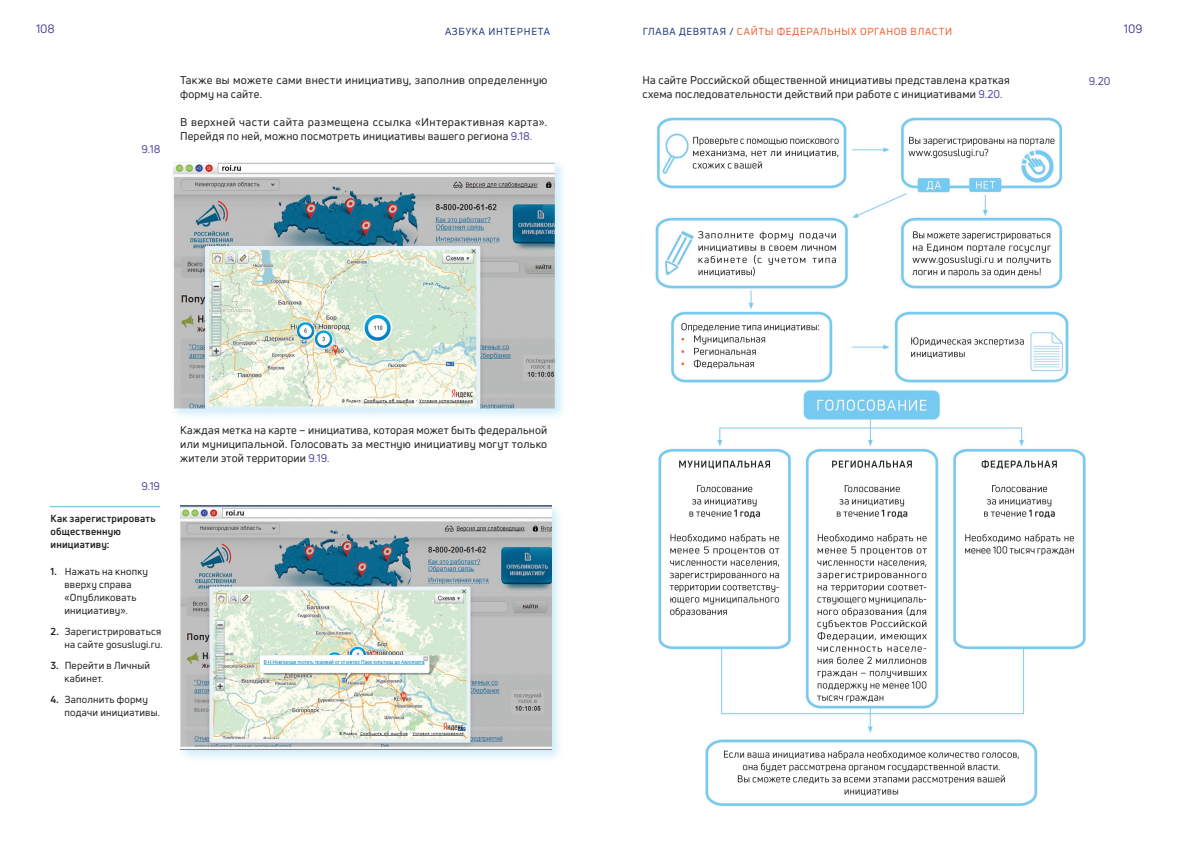
<style>
.page{position:relative;width:1191px;height:842px;background:#fff}
.page>*{position:absolute;margin:0;border:0;box-sizing:border-box;transform-origin:0 0}
.t1{font:12px "Uni Neue";color:#54499e}
.nabor{font:11px/14px "Uni Neue";letter-spacing:.02em;color:#231f20}
.nabor-2{font:11px "Uni Neue";color:#54499e}
.snoski_otbivka{font:10px "Uni Neue";letter-spacing:.02em;color:#231f20}
.snoski_na_polyax{font:700 10px/13px "Uni Neue";letter-spacing:.02em;color:#231f20}
.t2{font:10px "Uni Neue";letter-spacing:.06em;color:#f15b2f}
.t3{font:10px "Uni Neue";letter-spacing:.075em;color:#203578}
.s1{color:#203578}
.s2{color:#54499e}
.s3{font-weight:700}
</style>
<div class="page">
<img style="left:655px;top:117px;width:431px;height:690px">
<div style="left:170px;top:159px;width:397px;height:262px;background:#7cccf2;opacity:.35"></div>
<img style="left:173px;top:162px;width:382px;height:246px">
<div style="left:177px;top:503px;width:387px;height:259px;background:#7cccf2;opacity:.35"></div>
<img style="left:180px;top:505px;width:371px;height:245px">
<hr style="left:51px;top:506px;width:109px;height:1px;background:#7cccf2">
<p class="t1" style="left:36px;top:21px;width:20px">108</p>
<p class="t3" style="left:445px;top:25px;width:106px">АЗБУКА ИНТЕРНЕТА</p>
<p class="t1" style="left:1123px;top:21px;width:20px">109</p>
<p class="t2" style="left:642px;top:26px;width:311px"><span class="s1">ГЛАВА ДЕВЯТАЯ /</span> САЙТЫ ФЕДЕРАЛЬНЫХ ОРГАНОВ ВЛАСТИ</p>
<p class="nabor-2" style="left:142px;top:142px;width:20px">9.18</p>
<p class="nabor" style="left:180px;top:73px;width:369px">Также вы можете сами внести инициативу, заполнив определенную форму на сайте.</p>
<p class="nabor" style="left:180px;top:115px;width:368px">В верхней части сайта размещена ссылка «Интерактивная карта».<br>Перейдя по ней, можно посмотреть инициативы вашего региона <span class="s2">9.18.</span></p>
<p class="nabor" style="left:642px;top:73px;width:369px">На сайте Российской общественной инициативы представлена краткая</p>
<p class="nabor-2" style="left:1088px;top:74px;width:23px">9.20</p>
<p class="nabor" style="left:642px;top:87px;width:361px">схема последовательности действий при работе с инициативами <span class="s2">9.20.</span></p>
<p class="nabor-2" style="left:141px;top:479px;width:20px">9.19</p>
<p class="snoski_na_polyax" style="left:51px;top:511px;width:107px">Как зарегистрировать общественную инициативу:</p>
<p class="snoski_otbivka" style="left:51px;top:565px;width:99px"><span class="s3">1.</span> Нажать на кнопку</p>
<p class="snoski_otbivka" style="left:65px;top:578px;width:68px">вверху справа</p>
<p class="snoski_otbivka" style="left:65px;top:591px;width:74px">«Опубликовать</p>
<p class="snoski_otbivka" style="left:65px;top:604px;width:65px">инициативу».</p>
<p class="snoski_otbivka" style="left:51px;top:625px;width:112px"><span class="s3">2.</span> Зарегистрироваться</p>
<p class="snoski_otbivka" style="left:65px;top:638px;width:99px">на сайте gosuslugi.ru.</p>
<p class="snoski_otbivka" style="left:51px;top:659px;width:101px"><span class="s3">3.</span> Перейти в Личный</p>
<p class="snoski_otbivka" style="left:65px;top:672px;width:41px">кабинет.</p>
<p class="snoski_otbivka" style="left:51px;top:693px;width:99px"><span class="s3">4.</span> Заполнить форму</p>
<p class="snoski_otbivka" style="left:65px;top:706px;width:97px">подачи инициативы.</p>
<p class="nabor" style="left:180px;top:423px;width:369px;text-align:justify">Каждая метка на карте – инициатива, которая может быть федеральной или муниципальной. Голосовать за местную инициативу могут только жители этой территории <span class="s2">9.19.</span></p>
</div>
